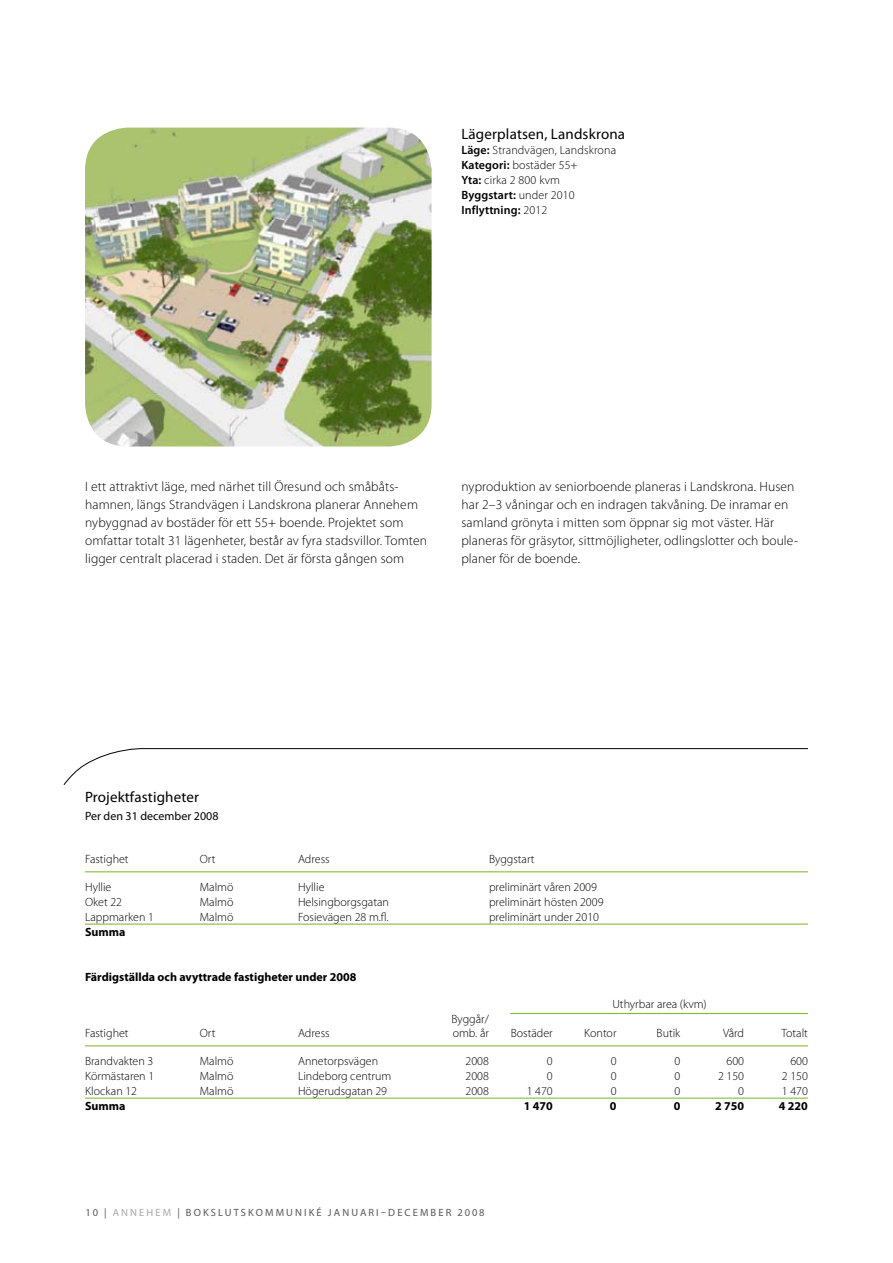
<style>
.page{position:relative;width:893px;height:1263px;background:#fff}
.page>*{position:absolute;margin:0;border:0;box-sizing:border-box;transform-origin:0 0}
.t1{font:15px "Myriad Pro";letter-spacing:.01em;color:#000}
.t2{font:300 13.5px/18px "Myriad Pro";letter-spacing:.01em;color:#000}
.t3{font:300 12px/15px "Myriad Pro";color:#000}
.t4{font:700 12px "Myriad Pro";color:#000}
.t5{font:12px "Myriad Pro";color:#000}
.t6{font:10.5px "Myriad Pro";letter-spacing:.2em;color:#58585a}
.s1{font-weight:600}
.s2{color:#a7a8aa}
</style>
<div class="page">
<hr style="left:85px;top:871px;width:723px;height:1px;background:#7ab51d">
<hr style="left:85px;top:924px;width:723px;height:1px;background:#7ab51d">
<hr style="left:510px;top:1013px;width:298px;height:1px;background:#7ab51d">
<hr style="left:85px;top:1045px;width:723px;height:1px;background:#7ab51d">
<hr style="left:85px;top:1098px;width:723px;height:1px;background:#7ab51d">
<img style="left:85px;top:128px;width:347px;height:318px">
<svg style="left:63px;top:748px;width:745px;height:37px"></svg>
<p class="t1" style="left:461px;top:125px;width:165px">Lägerplatsen, Landskrona</p>
<p class="t3" style="left:461px;top:143px;width:156px"><span class="s1">Läge:</span> Strandvägen, Landskrona<br><span class="s1">Kategori:</span> bostäder 55+<br><span class="s1">Yta:</span> cirka 2 800 kvm<br><span class="s1">Byggstart:</span> under 2010<br><span class="s1">Inflyttning:</span> 2012</p>
<p class="t2" style="left:85px;top:477px;width:343px">I ett attraktivt läge, med närhet till Öresund och småbåts&shy;hamnen, längs Strandvägen i Landskrona planerar Annehem nybyggnad av bostäder för ett 55+ boende. Projektet som omfattar totalt 31 lägenheter, består av fyra stadsvillor. Tomten ligger centralt placerad i staden. Det är första gången som</p>
<p class="t2" style="left:461px;top:477px;width:338px">nyproduktion av seniorboende planeras i Landskrona. H usen har 2–3 våningar och en indragen takvåning. De inramar en samland grönyta i mitten som öppnar sig mot väster. Här planeras för gräsytor, sittmöjligheter, odlingslotter och boule&shy;planer för de boende.</p>
<p class="t1" style="left:85px;top:788px;width:115px">Projektfastigheter</p>
<p class="t5" style="left:85px;top:809px;width:135px">Per den 31 december 2008</p>
<p class="t3" style="left:85px;top:852px;width:45px">Fastighet</p>
<p class="t3" style="left:200px;top:852px;width:17px">Ort</p>
<p class="t3" style="left:298px;top:852px;width:33px">Adress</p>
<p class="t3" style="left:489px;top:852px;width:47px">Byggstart</p>
<p class="t3" style="left:85px;top:879px;width:28px">Hyllie</p>
<p class="t3" style="left:200px;top:879px;width:35px">Malmö</p>
<p class="t3" style="left:298px;top:879px;width:28px">Hyllie</p>
<p class="t3" style="left:489px;top:879px;width:109px">preliminärt våren 2009</p>
<p class="t3" style="left:85px;top:894px;width:39px">Oket 22</p>
<p class="t3" style="left:200px;top:894px;width:35px">Malmö</p>
<p class="t3" style="left:298px;top:894px;width:92px">Helsingborgsgatan</p>
<p class="t3" style="left:489px;top:894px;width:116px">preliminärt hösten 2009</p>
<p class="t3" style="left:85px;top:909px;width:98px">Lappmarken 1 M</p>
<p class="t3" style="left:209px;top:909px;width:26px">almö</p>
<p class="t3" style="left:298px;top:909px;width:92px">Fosievägen 28 m.fl.</p>
<p class="t3" style="left:489px;top:909px;width:112px">preliminärt under 2010</p>
<p class="t4" style="left:85px;top:924px;width:42px">Summa</p>
<p class="t4" style="left:85px;top:969px;width:273px">Färdigställda och avyttrade fastigheter under 2008</p>
<p class="t3" style="left:451px;top:1011px;width:39px">Byggår/</p>
<p class="t3" style="left:612px;top:997px;width:96px">Uthyrbar area (kvm)</p>
<p class="t3" style="left:85px;top:1026px;width:45px">Fastighet</p>
<p class="t3" style="left:200px;top:1026px;width:17px">Ort</p>
<p class="t3" style="left:298px;top:1026px;width:33px">Adress</p>
<p class="t3" style="left:453px;top:1026px;width:120px">omb. år Bostäder K</p>
<p class="t3" style="left:590px;top:1026px;width:51px">ontor B</p>
<p class="t3" style="left:663px;top:1026px;width:19px">utik</p>
<p class="t3" style="left:723px;top:1026px;width:44px">Vård T</p>
<p class="t3" style="left:786px;top:1026px;width:23px">otalt</p>
<p class="t3" style="left:85px;top:1053px;width:97px">Brandvakten 3 M</p>
<p class="t3" style="left:209px;top:1053px;width:26px">almö</p>
<p class="t3" style="left:298px;top:1053px;width:82px">Annetorpsvägen</p>
<p class="t3" style="left:466px;top:1053px;width:25px">2008</p>
<p class="t3" style="left:547px;top:1053px;width:7px">0</p>
<p class="t3" style="left:611px;top:1053px;width:7px">0</p>
<p class="t3" style="left:674px;top:1053px;width:7px">0</p>
<p class="t3" style="left:727px;top:1053px;width:19px">600</p>
<p class="t3" style="left:790px;top:1053px;width:19px">600</p>
<p class="t3" style="left:85px;top:1068px;width:98px">Körmästaren 1 M</p>
<p class="t3" style="left:209px;top:1068px;width:26px">almö</p>
<p class="t3" style="left:298px;top:1068px;width:95px">Lindeborg centrum</p>
<p class="t3" style="left:466px;top:1068px;width:25px">2008</p>
<p class="t3" style="left:547px;top:1068px;width:7px">0</p>
<p class="t3" style="left:611px;top:1068px;width:7px">0</p>
<p class="t3" style="left:674px;top:1068px;width:7px">0</p>
<p class="t3" style="left:718px;top:1068px;width:28px">2 150</p>
<p class="t3" style="left:782px;top:1068px;width:28px">2 150</p>
<p class="t3" style="left:85px;top:1083px;width:54px">Klockan 12</p>
<p class="t3" style="left:200px;top:1083px;width:35px">Malmö</p>
<p class="t3" style="left:298px;top:1083px;width:91px">Högerudsgatan 29</p>
<p class="t3" style="left:466px;top:1083px;width:25px">2008</p>
<p class="t3" style="left:527px;top:1083px;width:28px">1 470</p>
<p class="t3" style="left:611px;top:1083px;width:7px">0</p>
<p class="t3" style="left:674px;top:1083px;width:7px">0</p>
<p class="t3" style="left:738px;top:1083px;width:7px">0</p>
<p class="t3" style="left:782px;top:1083px;width:28px">1 470</p>
<p class="t4" style="left:85px;top:1098px;width:42px">Summa</p>
<p class="t4" style="left:524px;top:1098px;width:31px">1 470</p>
<p class="t4" style="left:610px;top:1098px;width:8px">0</p>
<p class="t4" style="left:674px;top:1098px;width:8px">0</p>
<p class="t4" style="left:715px;top:1098px;width:31px">2 750</p>
<p class="t4" style="left:779px;top:1098px;width:31px">4 220</p>
<p class="t6" style="left:85px;top:1205px;width:401px">10 | <span class="s2">annehem</span> | bokslutskommuniké januari–december 2008</p>
</div>
